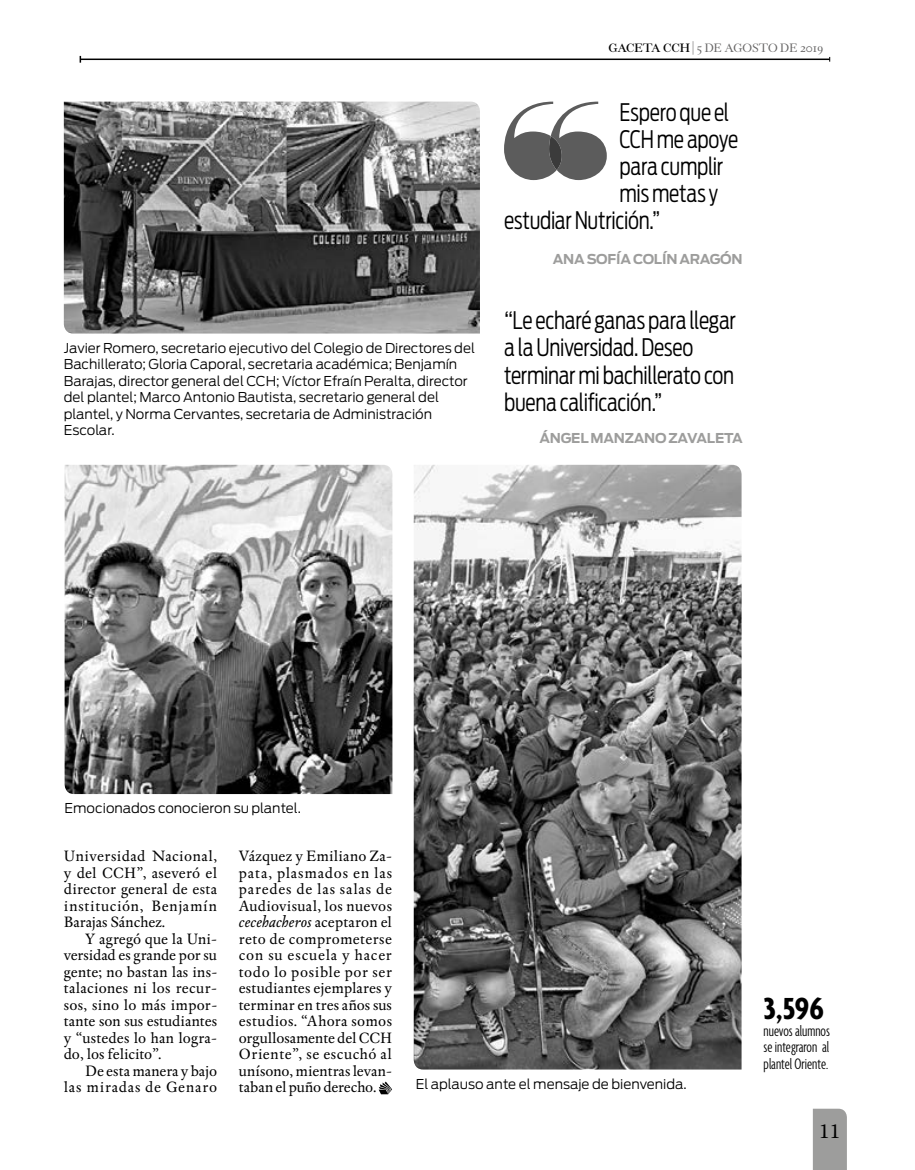
<style>
.page{position:relative;width:915px;height:1170px;background:#fff}
.page>*{position:absolute;margin:0;border:0;box-sizing:border-box;transform-origin:0 0}
.t1{font:700 condensed 33px "Agenda";color:#000}
.t2{font:300 24px/27px "Antenna Cond";letter-spacing:-.015em;color:#000;scale:.91 1}
.t3{font:21px "Warnock Pro";color:#000}
.t4{font:300 extra-condensed 16.5px/16.5px "Agenda";color:#000;text-align:justify}
.t5{font:15.75px/16.5px "Espinosa Nova";color:#000;text-align:justify}
.t6{font:300 13.5px/16.5px "Antenna";color:#000}
.t7{font:700 13.5px "Antenna";letter-spacing:-.015em;color:#9d9d9c}
.t8{font:13.5px "Wessex";color:#646363}
.s1{font-weight:600;color:#000}
.s2{font-family:"Antenna"}
.s3{font-style:italic}
</style>
<div class="page">
<div style="left:812px;top:1108px;width:34px;height:61px;background:#9d9d9c"></div>
<hr style="left:80px;top:59px;width:749px;height:1px;background:#000">
<img style="left:64px;top:102px;width:416px;height:231px">
<img style="left:65px;top:465px;width:327px;height:329px">
<img style="left:413px;top:465px;width:328px;height:604px">
<svg style="left:378px;top:1081px;width:14px;height:13px"></svg>
<svg style="left:504px;top:102px;width:102px;height:78px"></svg>
<p class="t8" style="left:608px;top:40px;width:216px"><span class="s1">GACETA CCH</span> | 5 DE AGOSTO DE 2019</p>
<h2 class="t2" style="left:619px;top:99px;width:122px">Espero que el</h2>
<h2 class="t2" style="left:619px;top:126px;width:132px">CCH me apoye</h2>
<h2 class="t2" style="left:619px;top:153px;width:115px">para cumplir</h2>
<h2 class="t2" style="left:619px;top:180px;width:110px">mis metas y</h2>
<h2 class="t2" style="left:504px;top:207px;width:173px">estudiar Nutrición.”</h2>
<p class="t6" style="left:64px;top:340px;width:412px">Javier Romero, secretario ejecutivo del Colegio de Directores del Bachillerato; Gloria Caporal, secretaria académica; Benjamín Barajas, director general del CCH; Víctor Efraín Peralta, director del plantel; Marco Antonio Bautista, secretario general del plantel, y Norma Cervantes, secretaria de Administración Escolar.</p>
<p class="t7" style="left:552px;top:251px;width:191px">ANA SOFÍA COLÍN ARAGÓN</p>
<h2 class="t2" style="left:504px;top:307px;width:256px"><span class="s2">“</span>Le echaré ganas para llegar a la Universidad. Deseo terminar mi bachillerato con buena calificación.”</h2>
<p class="t7" style="left:539px;top:429px;width:205px">ÁNGEL MANZANO ZAVALETA</p>
<p class="t6" style="left:65px;top:800px;width:238px">Emocionados conocieron su plantel.</p>
<p class="t5" style="left:64px;top:848px;width:155px">Universidad Nacional, y del CCH”, aseveró el director general de esta institución, Benjamín Barajas Sánchez.</p>
<p class="t5" style="left:64px;top:930px;width:155px;text-indent:21px">Y agregó que la Uni&shy;versidad es grande por su gente; no bastan las ins&shy;talaciones ni los recur&shy;sos, sino lo más impor&shy;tante son sus estudiantes y “ustedes lo han logra&shy;do, los felicito”.</p>
<p class="t5" style="left:64px;top:1062px;width:155px;text-align:right">De esta manera y bajo las miradas de Genaro</p>
<p class="t5" style="left:239px;top:848px;width:155px">Vázquez y Emiliano Za&shy;pata, plasmados en las paredes de las salas de Audiovisual, los nuevos <span class="s3">cecehacheros</span> aceptaron el reto de comprometerse con su escuela y hacer todo lo posible por ser estudiantes ejemplares y terminar en tres años sus estudios. “Ahora somos orgullosamente del CCH Oriente”, se escuchó al unísono, mientras levan&shy;taban el puño derecho.</p>
<p class="t6" style="left:415px;top:1075px;width:272px">El aplauso ante el mensaje de bienvenida.</p>
<h1 class="t1" style="left:763px;top:988px;width:62px">3,596</h1>
<p class="t4" style="left:763px;top:1021px;width:68px">nuevos alumnos se integraron al plantel Oriente.</p>
<h3 class="t3" style="left:819px;top:1118px;width:23px">11</h3>
</div>
